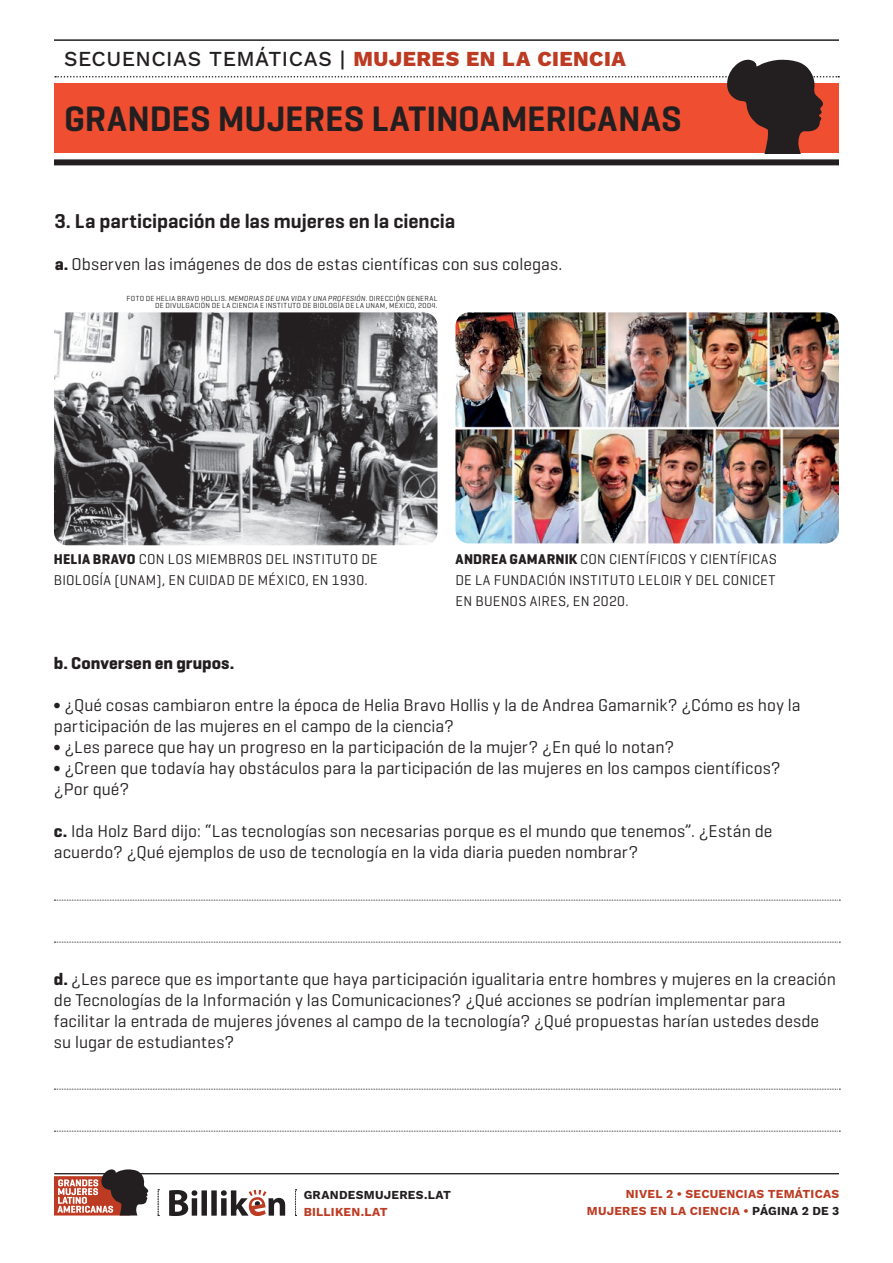
<style>
.page{position:relative;width:893px;height:1263px;background:#fff}
.page>*{position:absolute;margin:0;border:0;box-sizing:border-box;transform-origin:0 0}
.t1{font:600 36px "Geogrotesque";color:#231f20}
.t2{font:21px "Work Sans";letter-spacing:.025em;color:#231f20}
._1_2_3{font:600 20.4px "Geogrotesque";color:#231f20}
.TEXTO_BASE{font:17.4px/21px "Geogrotesque";color:#231f20}
.TEXTO_BASE-2{font:700 17.4px "Geogrotesque";letter-spacing:.005em;color:#231f20}
.TEXTO_BASE-3{font:14.4px/21px "Geogrotesque";letter-spacing:.02em;color:#231f20}
.t3{font:12px/17px "Work Sans";letter-spacing:.02em;color:#bc3b22;text-align:right}
.t4{font:12px "Work Sans";letter-spacing:.025em;color:#231f20}
.TEXTO_BASE-4{font:7.5px/7.5px "Geogrotesque";letter-spacing:.04em;color:#231f20;text-align:right}
.s1{color:#bc3b22}
.s2{font-weight:700}
.s3{font-style:italic}
.s4{color:#231f20}
</style>
<div class="page">
<div style="left:54px;top:159px;width:785px;height:6px;background:#231f20"></div>
<hr style="left:54px;top:39px;width:785px;height:2px;background:#231f20">
<svg style="left:55px;top:60px;width:784px;height:93px"></svg>
<svg style="left:169px;top:1190px;width:116px;height:26px"></svg>
<svg style="left:54px;top:1169px;width:95px;height:46px"></svg>
<hr style="left:54px;top:1173px;width:785px;height:1px;background:#231f20">
<svg style="left:158px;top:1189px;width:1px;height:27px"></svg>
<svg style="left:295px;top:1189px;width:2px;height:27px"></svg>
<img style="left:54px;top:312px;width:383px;height:233px">
<img style="left:455px;top:312px;width:384px;height:231px">
<svg style="left:54px;top:900px;width:786px;height:1px"></svg>
<svg style="left:54px;top:942px;width:786px;height:1px"></svg>
<svg style="left:54px;top:1089px;width:786px;height:1px"></svg>
<svg style="left:54px;top:1131px;width:786px;height:1px"></svg>
<p class="t2" style="left:64px;top:43px;width:563px">SECUENCIAS TEMÁTICAS | <span class="s1">MUJERES EN LA CIENCIA</span></p>
<h1 class="t1" style="left:64px;top:96px;width:619px">GRANDES MUJERES LATINOAMERICANAS</h1>
<p class="_1_2_3" style="left:54px;top:209px;width:402px">3. La participación de las mujeres en la ciencia</p>
<p class="TEXTO_BASE" style="left:55px;top:253px;width:509px"><span class="s2">a.</span> Observen las imágenes de dos de estas científicas con sus colegas.</p>
<p class="TEXTO_BASE-4" style="left:127px;top:294px;width:312px">FOTO DE HELIA BRAVO HOLLIS. <span class="s3">MEMORIAS DE UNA VIDA Y UNA PROFESIÓN.</span> DIRECCIÓN GENERAL<br>DE DIVULGACIÓN DE LA CIENCIA E INSTITUTO DE BIOLOGÍA DE LA UNAM, MÉXICO, 2004.</p>
<p class="TEXTO_BASE-3" style="left:54px;top:549px;width:325px"><span class="s2">HELIA BRAVO</span> CON LOS MIEMBROS DEL INSTITUTO DE<br>BIOLOGÍA (UNAM), EN CUIDAD DE MÉXICO, EN 1930.</p>
<p class="TEXTO_BASE-3" style="left:455px;top:549px;width:323px"><span class="s2">ANDREA GAMARNIK</span> CON CIENTÍFICOS Y CIENTÍFICAS</p>
<p class="TEXTO_BASE-3" style="left:455px;top:570px;width:321px">DE LA FUNDACIÓN INSTITUTO LELOIR Y DEL CONICET</p>
<p class="TEXTO_BASE-3" style="left:455px;top:591px;width:175px">EN BUENOS AIRES, EN 2020.</p>
<p class="TEXTO_BASE-2" style="left:54px;top:653px;width:182px">b. Conversen en grupos.</p>
<p class="TEXTO_BASE" style="left:54px;top:694px;width:748px">∫ ¿Qué cosas cambiaron entre la época de Helia Bravo Hollis y la de Andrea Gamarnik? ¿Cómo es hoy la participación de las mujeres en el campo de la ciencia?</p>
<p class="TEXTO_BASE" style="left:54px;top:736px;width:622px">∫ ¿Les parece que hay un progreso en la participación de la mujer? ¿En qué lo notan?</p>
<p class="TEXTO_BASE" style="left:54px;top:757px;width:728px">∫ ¿Creen que todavía hay obstáculos para la participación de las mujeres en los campos científicos?</p>
<p class="TEXTO_BASE" style="left:54px;top:778px;width:77px">¿Por qué?</p>
<p class="TEXTO_BASE" style="left:54px;top:820px;width:720px"><span class="s2">c.</span> Ida Holz Bard dijo: “Las tecnologías son necesarias porque es el mundo que tenemos”. ¿Están de acuerdo? ¿Qué ejemplos de uso de tecnología en la vida diaria pueden nombrar?</p>
<p class="TEXTO_BASE" style="left:54px;top:967px;width:783px"><span class="s2">d.</span> ¿Les parece que es importante que haya participación igualitaria entre hombres y mujeres en la creación de Tecnologías de la Información y las Comunicaciones? ¿Qué acciones se podrían implementar para facilitar la entrada de mujeres jóvenes al campo de la tecnología? ¿Qué propuestas harían ustedes desde su lugar de estudiantes?</p>
<p class="t4" style="left:304px;top:1185px;width:149px">GRANDESMUJERES.LAT</p>
<p class="t3" style="left:304px;top:1202px;width:86px">BILLIKEN.LAT</p>
<p class="t3" style="left:587px;top:1185px;width:254px">NIVEL 2 • SECUENCIAS TEMÁTICAS<br>MUJERES EN LA CIENCIA • <span class="s4">PÁGINA 2 DE 3</span></p>
</div>
